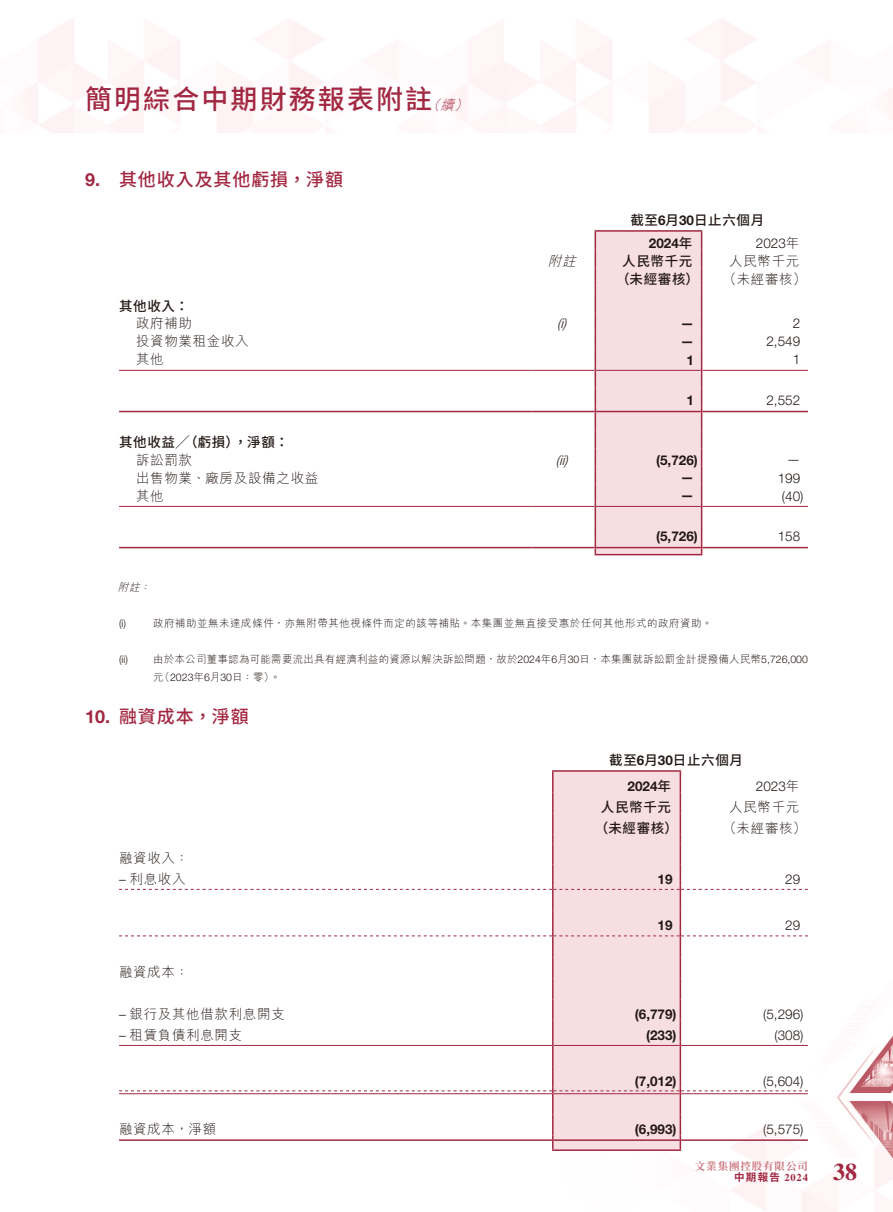
<style>
.page{position:relative;width:893px;height:1212px;background:#fff}
.page>*{position:absolute;margin:0;border:0;box-sizing:border-box;transform-origin:0 0}
.t1{font:500 27px "Source Han Sans TW";letter-spacing:.08em;color:#a22842}
.t2{font:700 24px "Times LT Std";color:#a22842}
.t3{font:500 18px "Source Han Sans TW";letter-spacing:.05em;color:#a22842}
.t4{font:700 18px "Helvetica Neue LT Std";color:#a22842}
.t5{font:300 13.5px "M Hei HK";letter-spacing:.05em;color:#231916}
.t6{font:300 13.5px "Helvetica Neue LT Std";color:#231916}
.t7{font:500 13.5px "Source Han Sans TW";letter-spacing:.05em;color:#231916}
.t8{font:700 13.5px "Helvetica Neue LT Std";color:#231916}
.t9{font:italic 300 13.5px "Helvetica Neue LT Std";color:#231916}
.t10{font:italic 300 13.5px "M Hei HK";color:#a22842}
.t11{font:italic 300 13.5px "M Hei HK";color:#231916}
.t12{font:300 10.5px "M Hei HK";letter-spacing:.025em;color:#231916}
.t13{font:300 10.5px "M Hei HK";letter-spacing:.05em;color:#231916}
.t14{font:700 10.5px "Source Han Serif TC";letter-spacing:.085em;color:#ca777f}
.t15{font:700 10.5px "Source Han Sans HC";color:#a22842}
.t16{font:300 10.5px "Helvetica Neue LT Std";color:#231916}
.t17{font:italic 300 10.5px "M Hei HK";color:#231916}
.s1{font-family:"Helvetica Neue LT Std";font-weight:700}
.s2{font-family:"M Hei HK"}
.s3{font-family:"Source Han Sans TW";font-weight:500}
.s4{font-family:"Helvetica Neue LT Std"}
.s5{font-family:"Times LT Std"}
</style>
<div class="page">
<img style="left:22px;top:19px;width:871px;height:1193px">
<hr style="left:595px;top:230px;width:107px;height:2px;background:#a22842">
<div style="left:595px;top:231px;width:107px;height:323px;background:#f7dee0"></div>
<hr style="left:595px;top:554px;width:107px;height:1px;background:#a22842">
<hr style="left:119px;top:370px;width:412px;height:1px;background:#a22842">
<hr style="left:531px;top:370px;width:64px;height:1px;background:#a22842">
<hr style="left:596px;top:370px;width:105px;height:1px;background:#a22842">
<hr style="left:702px;top:370px;width:106px;height:1px;background:#a22842">
<hr style="left:119px;top:411px;width:412px;height:1px;background:#a22842">
<hr style="left:531px;top:411px;width:64px;height:1px;background:#a22842">
<hr style="left:596px;top:411px;width:105px;height:1px;background:#a22842">
<hr style="left:702px;top:411px;width:106px;height:1px;background:#a22842">
<hr style="left:119px;top:506px;width:412px;height:1px;background:#a22842">
<hr style="left:531px;top:506px;width:64px;height:1px;background:#a22842">
<hr style="left:596px;top:506px;width:105px;height:1px;background:#a22842">
<hr style="left:702px;top:506px;width:106px;height:1px;background:#a22842">
<hr style="left:119px;top:547px;width:412px;height:1px;background:#a22842">
<hr style="left:531px;top:547px;width:64px;height:1px;background:#a22842">
<hr style="left:596px;top:547px;width:105px;height:1px;background:#a22842">
<hr style="left:702px;top:547px;width:106px;height:1px;background:#a22842">
<hr style="left:552px;top:770px;width:129px;height:2px;background:#a22842">
<hr style="left:552px;top:1149px;width:129px;height:2px;background:#a22842">
<svg style="left:119px;top:772px;width:689px;height:377px"></svg>
<hr style="left:681px;top:1093px;width:127px;height:1px;background:#a22842">
<hr style="left:119px;top:1139px;width:433px;height:2px;background:#a22842">
<hr style="left:554px;top:1139px;width:126px;height:2px;background:#a22842">
<hr style="left:681px;top:1139px;width:127px;height:2px;background:#a22842">
<h1 class="t1" style="left:85px;top:84px;width:349px">簡明綜合中期財務報表附註</h1>
<p class="t10" style="left:440px;top:98px;width:19px">續</p>
<p class="t10" style="left:426px;top:98px;width:19px">（</p>
<p class="t10" style="left:454px;top:98px;width:19px">(</p>
<h3 class="t4" style="left:85px;top:168px;width:17px">9.</h3>
<h3 class="t3" style="left:119px;top:169px;width:226px">其他收入及其他虧損，淨額</h3>
<p class="t7" style="left:119px;top:298px;width:71px">其他收入：</p>
<p class="t5" style="left:136px;top:317px;width:58px">政府補助</p>
<p class="t5" style="left:136px;top:335px;width:114px">投資物業租金收入</p>
<p class="t5" style="left:136px;top:353px;width:29px">其他</p>
<p class="t7" style="left:119px;top:434px;width:121px">其他收益╱（虧損）</p>
<p class="t5" style="left:136px;top:453px;width:58px">訴訟罰款</p>
<p class="t7" style="left:234px;top:434px;width:56px">，淨額：</p>
<p class="t5" style="left:136px;top:471px;width:184px">出售物業、廠房及設備之收益</p>
<p class="t5" style="left:136px;top:489px;width:29px">其他</p>
<p class="t7" style="left:630px;top:212px;width:135px">截至月<span class="s1">6 30</span>日止六個月</p>
<p class="t6" style="left:756px;top:235px;width:45px">2023<span class="s2">年</span></p>
<p class="t8" style="left:649px;top:235px;width:45px">2024<span class="s3">年</span></p>
<p class="t11" style="left:548px;top:254px;width:33px">附註</p>
<p class="t7" style="left:622px;top:253px;width:72px">人民幣千元</p>
<p class="t5" style="left:729px;top:254px;width:72px">人民幣千元</p>
<p class="t7" style="left:616px;top:271px;width:85px">（未經審核）</p>
<p class="t5" style="left:723px;top:272px;width:85px">（未經審核(</p>
<p class="t9" style="left:557px;top:315px;width:12px">(i(</p>
<p class="t8" style="left:680px;top:315px;width:15px">—</p>
<p class="t6" style="left:793px;top:315px;width:9px">2</p>
<p class="t8" style="left:680px;top:333px;width:15px">—</p>
<p class="t6" style="left:766px;top:333px;width:35px">2,549</p>
<p class="t8" style="left:686px;top:351px;width:9px">1</p>
<p class="t6" style="left:793px;top:351px;width:9px">1</p>
<p class="t8" style="left:686px;top:392px;width:9px">1</p>
<p class="t6" style="left:766px;top:392px;width:35px">2,552</p>
<p class="t9" style="left:556px;top:451px;width:14px">(i i(</p>
<p class="t8" style="left:656px;top:451px;width:43px">)5,726(</p>
<p class="t6" style="left:787px;top:451px;width:15px">—</p>
<p class="t8" style="left:680px;top:469px;width:15px">—</p>
<p class="t6" style="left:778px;top:469px;width:24px">199</p>
<p class="t8" style="left:680px;top:487px;width:15px">—</p>
<p class="t6" style="left:782px;top:487px;width:23px">)40(</p>
<p class="t8" style="left:656px;top:528px;width:43px">)5,726(</p>
<p class="t6" style="left:778px;top:528px;width:24px">158</p>
<p class="t17" style="left:118px;top:582px;width:26px">附註</p>
<p class="t17" style="left:140px;top:582px;width:15px">：</p>
<h3 class="t4" style="left:85px;top:705px;width:27px">10.</h3>
<p class="t16" style="left:119px;top:617px;width:9px">) i(</p>
<p class="t16" style="left:119px;top:653px;width:10px">i i( )</p>
<p class="t13" style="left:153px;top:618px;width:561px">政府補助並無未達成條件，亦無附帶其他視條件而定的該等補貼。本集團並無直接受惠於任何其他形式的政府資助。</p>
<p class="t12" style="left:153px;top:654px;width:656px">由於本公司董事認為可能需要流出具有經濟利益的資源以解決訴訟問題，故於<span class="s4">2024</span>年月<span class="s4">6 30</span>日，本集團就訴訟罰金計提撥備人民幣<span class="s4">5,726,000</span></p>
<p class="t13" style="left:160px;top:672px;width:116px">（<span class="s4">2023</span>年月<span class="s4">6 30</span>日：零(</p>
<p class="t13" style="left:153px;top:672px;width:12px">元</p>
<h3 class="t3" style="left:119px;top:706px;width:131px">融資成本，淨額</h3>
<p class="t13" style="left:270px;top:672px;width:12px">。</p>
<p class="t5" style="left:119px;top:851px;width:71px">融資收入：</p>
<p class="t5" style="left:119px;top:872px;width:68px"><span class="s4">–</span> 利息收入</p>
<p class="t7" style="left:609px;top:752px;width:135px">截至月<span class="s1">6 30</span>日止六個月</p>
<p class="t8" style="left:628px;top:778px;width:45px">2024<span class="s3">年</span></p>
<p class="t6" style="left:756px;top:778px;width:45px">2023<span class="s2">年</span></p>
<p class="t7" style="left:601px;top:799px;width:72px">人民幣千元</p>
<p class="t5" style="left:729px;top:800px;width:72px">人民幣千元</p>
<p class="t7" style="left:595px;top:820px;width:85px">（未經審核）</p>
<p class="t5" style="left:723px;top:821px;width:85px">（未經審核(</p>
<p class="t8" style="left:658px;top:870px;width:17px">19</p>
<p class="t6" style="left:785px;top:870px;width:17px">29</p>
<p class="t8" style="left:658px;top:917px;width:17px">19</p>
<p class="t6" style="left:785px;top:917px;width:17px">29</p>
<p class="t5" style="left:119px;top:965px;width:71px">融資成本：</p>
<p class="t5" style="left:119px;top:1007px;width:167px"><span class="s4">–</span> 銀行及其他借款利息開支</p>
<p class="t8" style="left:635px;top:1005px;width:43px">)6,779(</p>
<p class="t6" style="left:763px;top:1005px;width:42px">)5,296(</p>
<p class="t5" style="left:119px;top:1028px;width:125px"><span class="s4">–</span> 租賃負債利息開支</p>
<p class="t8" style="left:646px;top:1026px;width:32px">)233(</p>
<p class="t6" style="left:774px;top:1026px;width:31px">)308(</p>
<p class="t8" style="left:635px;top:1073px;width:43px">)7,012(</p>
<p class="t6" style="left:763px;top:1073px;width:42px">)5,604(</p>
<p class="t5" style="left:119px;top:1122px;width:99px">融資成本，淨額</p>
<p class="t8" style="left:635px;top:1120px;width:43px">)6,993(</p>
<p class="t6" style="left:763px;top:1120px;width:42px">)5,575(</p>
<p class="t14" style="left:695px;top:1160px;width:115px">文業集團控股有限公司</p>
<h2 class="t2" style="left:833px;top:1157px;width:25px">38</h2>
<p class="t15" style="left:734px;top:1172px;width:75px">中期報告 <span class="s5">2024</span></p>
</div>
